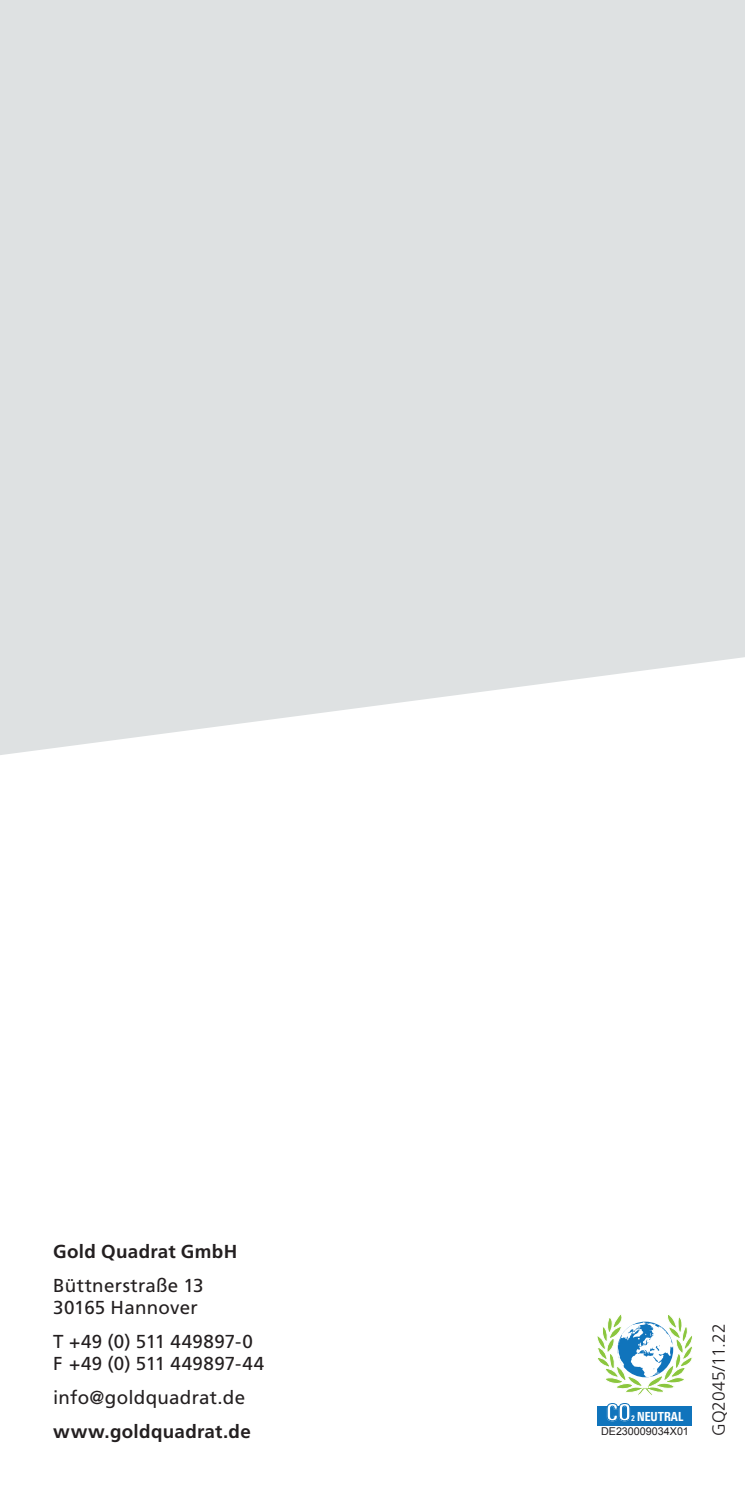
<style>
.page{position:relative;width:745px;height:1489px;background:#fff}
.page>*{position:absolute;margin:0;border:0;box-sizing:border-box;transform-origin:0 0}
.t1{font:22.75px "Univers SB Med Con";color:#fff}
.t2{font:18.75px/22.5px "Frutiger LT Pro";letter-spacing:.015em;color:#231f20}
.t3{font:700 18.75px "Frutiger LT Pro";letter-spacing:.015em;color:#231f20}
.t4{font:300 17.5px "Frutiger LT Pro";color:#231f20}
.t5{font:12.25px "Univers SB Med Con";color:#fff}
.t6{font:10.75px "Arial";color:#231f20}
.s1{font-size:7.5px}
</style>
<div class="page">
<div style="left:0;top:0;width:744px;height:1208px;background:#dee1e2"></div>
<div style="left:0;top:657px;width:744px;height:769px;background:#fff"></div>
<div style="left:597px;top:1406px;width:94px;height:19px;background:#1074bc"></div>
<svg style="left:606px;top:1402px;width:24px;height:4px"></svg>
<svg style="left:596px;top:1313px;width:96px;height:83px"></svg>
<p class="t3" style="left:53px;top:1240px;width:185px">Gold Quadrat GmbH</p>
<p class="t2" style="left:53px;top:1273px;width:152px">Büttnerstraße 13<br>30165 Hannover</p>
<p class="t2" style="left:53px;top:1329px;width:212px">T +49 (0) 511 449897-0<br>F +49 (0) 511 449897-44</p>
<p class="t2" style="left:53px;top:1386px;width:193px">info@goldquadrat.de</p>
<p class="t3" style="left:53px;top:1420px;width:199px">www.goldquadrat.de</p>
<p class="t1" style="left:605px;top:1398px;width:26px">CO</p>
<p class="t5" style="left:630px;top:1408px;width:54px"><span class="s1">2</span> NEUTRAL</p>
<p class="t6" style="left:600px;top:1424px;width:89px">DE230009034X01</p>
<p class="t4" style="left:708px;top:1435px;width:114px;rotate:-90deg">GQ2045/11.22</p>
</div>
